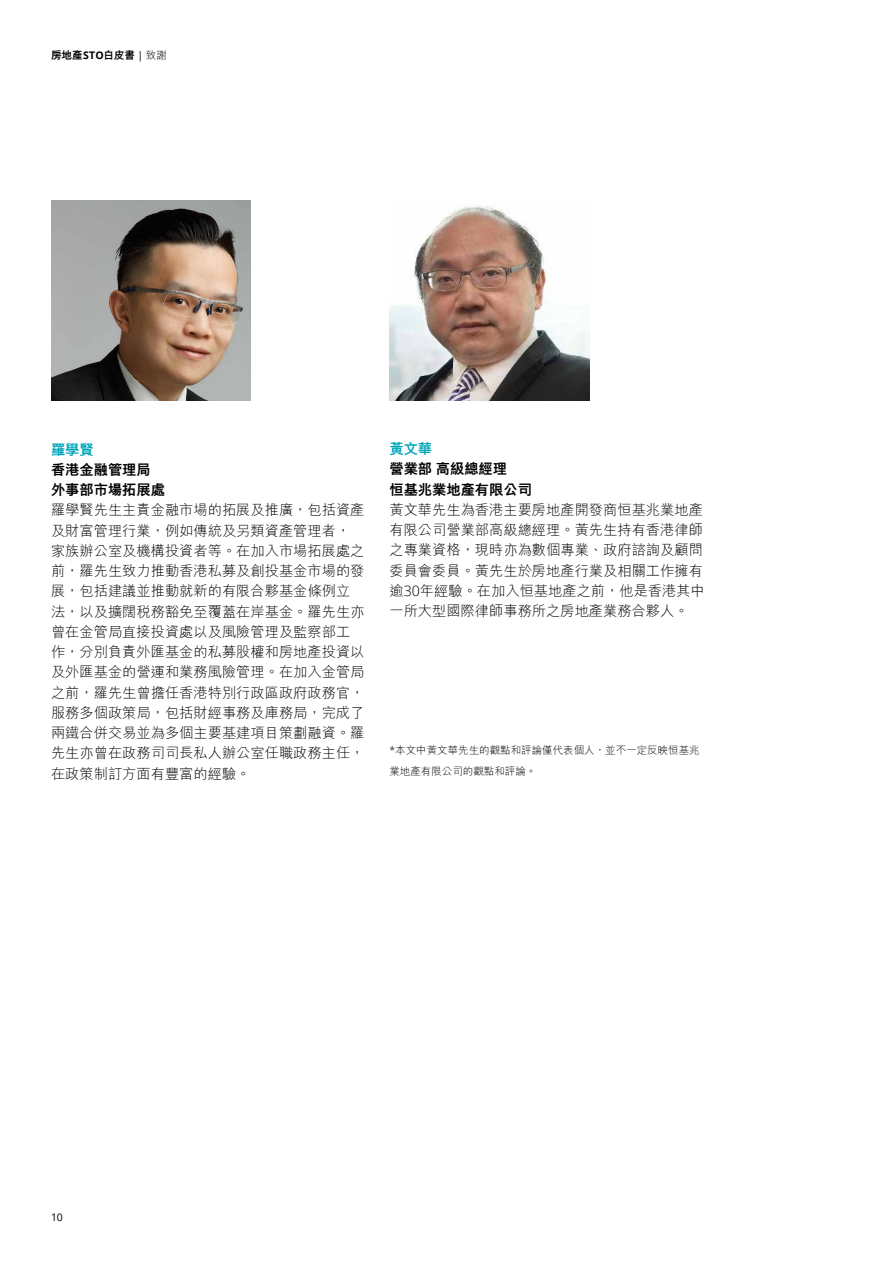
<style>
.page{position:relative;width:893px;height:1263px;background:#fff}
.page>*{position:absolute;margin:0;border:0;box-sizing:border-box;transform-origin:0 0}
.t1{font:300 14.25px/20.2px "M Hei HK";color:#000}
.t2{font:800 14.25px/20.2px "M Hei HK";color:#000}
.t3{font:800 14.25px "M Hei HK";color:#00a5b8}
.t4{font:300 10.5px/20.2px "M Hei HK";color:#000}
.t5{font:800 10.5px "M Hei HK";letter-spacing:.005em;color:#000}
.t6{font:10.5px "Open Sans";color:#000}
.s1{font-family:"Open Sans";font-weight:700}
.s2{font-family:"Open Sans";font-weight:400}
.s3{font-weight:300}
.s4{font-family:"Open Sans"}
</style>
<div class="page">
<img style="left:51px;top:201px;width:200px;height:200px">
<img style="left:389px;top:206px;width:200px;height:195px">
<p class="t5" style="left:51px;top:50px;width:117px">房地產<span class="s1">STO</span>白皮書 <span class="s2">|</span> <span class="s3">致謝</span></p>
<p class="t3" style="left:51px;top:442px;width:44px">羅學賢</p>
<p class="t2" style="left:51px;top:459px;width:115px">香港金融管理局外事部市場拓展處</p>
<p class="t1" style="left:51px;top:500px;width:315px">羅學賢先生主責金融市場的拓展及推廣，包括資產及財富管理行業，例如傳統及另類資產管理者，家族辦公室及機構投資者等。在加入市場拓展處之前，羅先生致力推動香港私募及創投基金市場的發展，包括建議並推動就新的有限合夥基金條例立法，以及擴闊稅務豁免至覆蓋在岸基金。羅先生亦曾在金管局直接投資處以及風險管理及監察部工作，分別負責外匯基金的私募股權和房地產投資以及外匯基金的營運和業務風險管理。在加入金管局之前，羅先生曾擔任香港特別行政區政府政務官，服務多個政策局，包括財經事務及庫務局，完成了兩鐵合併交易並為多個主要基建項目策劃融資。羅先生亦曾在政務司司長私人辦公室任職政務主任，在政策制訂方面有豐富的經驗。</p>
<p class="t3" style="left:389px;top:442px;width:44px">黃文華</p>
<p class="t2" style="left:389px;top:459px;width:144px">營業部高級總經理<br>恒基兆業地產有限公司</p>
<p class="t1" style="left:389px;top:499px;width:317px">黃文華先生為香港主要房地產開發商恒基兆業地產有限公司營業部高級總經理。黃先生持有香港律師之專業資格，現時亦為數個專業、政府諮詢及顧問委員會委員。黃先生於房地產行業及相關工作擁有逾<span class="s4">30</span>年經驗。在加入恒基地產之前，他是香港其中一所大型國際律師事務所之房地產業務合夥人。</p>
<p class="t4" style="left:389px;top:740px;width:312px"><span class="s4">*</span>本文中黃文華先生的觀點和評論僅代表個人，並不一定反映恒基兆業地產有限公司的觀點和評論。</p>
<p class="t6" style="left:51px;top:1210px;width:13px">10</p>
</div>
